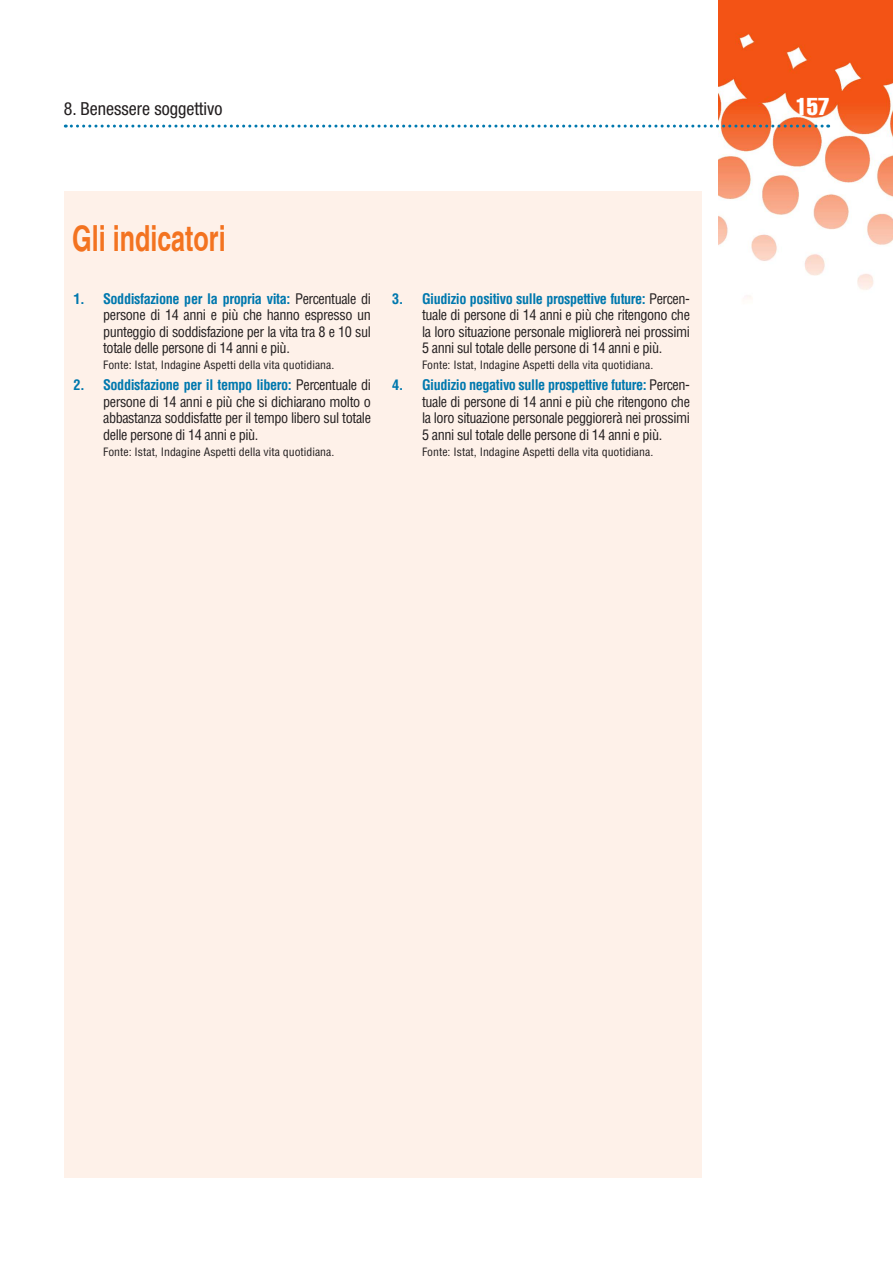
<style>
.page{position:relative;width:893px;height:1263px;background:#fff}
.page>*{position:absolute;margin:0;border:0;box-sizing:border-box;transform-origin:0 0}
.t1{font:700 condensed 36px "Helvetica";color:#f37320;scale:.85 1}
.t2{font:24px "Helvetica LT Std Comp";color:#fff}
.t3{font:condensed 18px "Helvetica Neue LT Std";color:#231f20}
.t4{font:condensed 14.25px/16.5px "Helvetica LT Std";letter-spacing:-.03em;color:#231f20;text-align:justify}
.t5{font:condensed 11.25px "Helvetica LT Std";color:#231f20;scale:1.05 1}
.s1{font-weight:700;color:#0078ae}
</style>
<div class="page">
<img style="left:719px;top:0;width:174px;height:299px">
<svg style="left:65px;top:125px;width:764px;height:3px"></svg>
<div style="left:64px;top:191px;width:638px;height:987px;background:#fef1e9"></div>
<p class="t3" style="left:64px;top:98px;width:160px">8. Benessere soggettivo</p>
<h2 class="t2" style="left:796px;top:91px;width:35px">157</h2>
<h1 class="t1" style="left:72px;top:216px;width:182px">Gli indicatori</h1>
<p class="t4" style="left:103px;top:290px;width:269px;text-indent:-30px"><span class="s1">1. Soddisfazione per la propria vita:</span> Percentuale di persone di 14 anni e più che hanno espresso un punteggio di soddisfazione per la vita tra 8 e 10 sul totale delle persone di 14 anni e più.</p>
<p class="t5" style="left:103px;top:358px;width:222px">Fonte: Istat, Indagine Aspetti della vita quotidiana.</p>
<p class="t4" style="left:103px;top:377px;width:269px;text-indent:-30px"><span class="s1">2. Soddisfazione per il tempo libero:</span> Percentuale di persone di 14 anni e più che si dichiarano molto o abbastanza soddisfatte per il tempo libero sul totale delle persone di 14 anni e più.</p>
<p class="t5" style="left:103px;top:445px;width:222px">Fonte: Istat, Indagine Aspetti della vita quotidiana.</p>
<p class="t4" style="left:422px;top:290px;width:269px;text-indent:-30px"><span class="s1">3. Giudizio positivo sulle prospettive future:</span> Percen&shy;tuale di persone di 14 anni e più che ritengono che la loro situazione personale migliorerà nei prossimi 5 anni sul totale delle persone di 14 anni e più.</p>
<p class="t5" style="left:422px;top:358px;width:222px">Fonte: Istat, Indagine Aspetti della vita quotidiana.</p>
<p class="t4" style="left:422px;top:377px;width:269px;text-indent:-30px"><span class="s1">4. Giudizio negativo sulle prospettive future:</span> Percen&shy;tuale di persone di 14 anni e più che ritengono che la loro situazione personale peggiorerà nei prossimi 5 anni sul totale delle persone di 14 anni e più.</p>
<p class="t5" style="left:422px;top:445px;width:222px">Fonte: Istat, Indagine Aspetti della vita quotidiana.</p>
</div>
